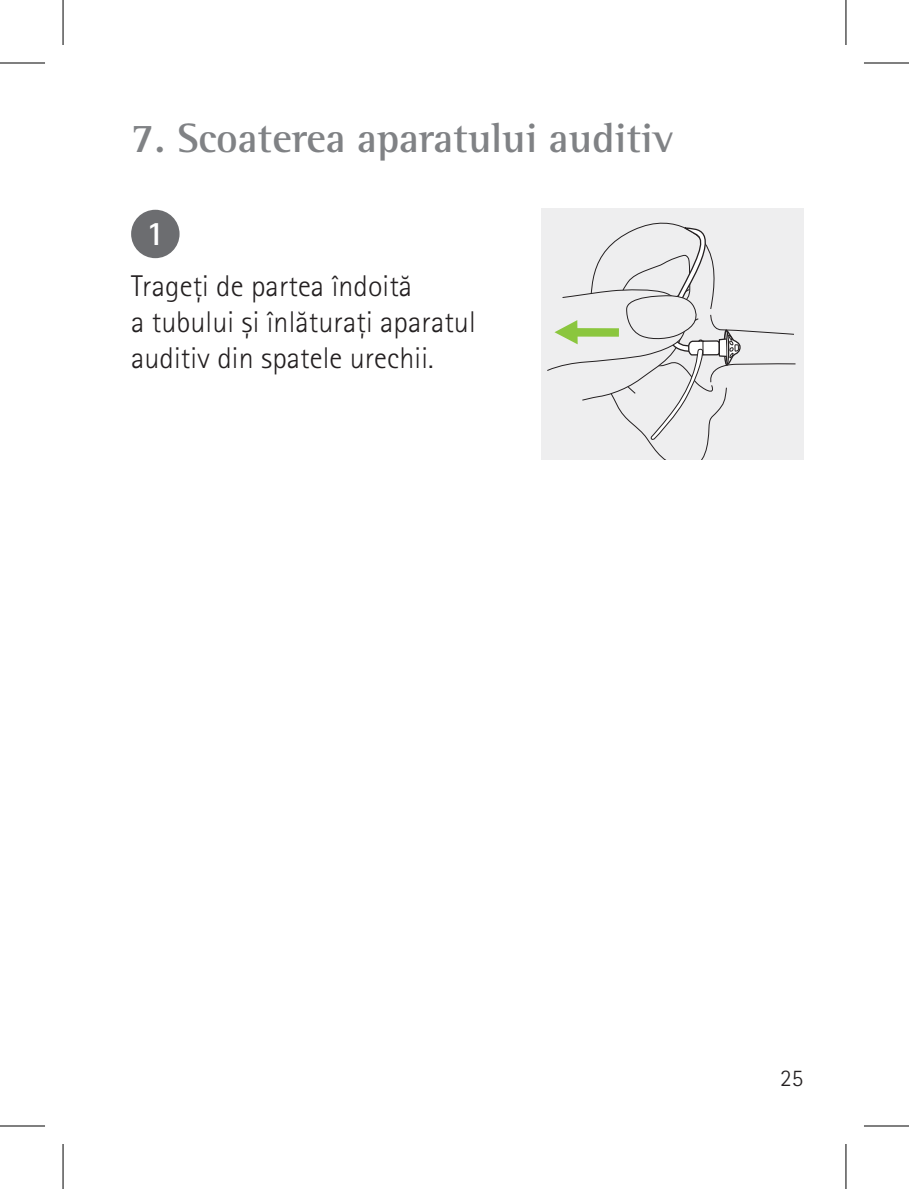
<style>
.page{position:relative;width:909px;height:1189px;background:#fff}
.page>*{position:absolute;margin:0;border:0;box-sizing:border-box;transform-origin:0 0}
.t1{font:700 42px "Rotis Semi Serif Pro";color:#808285}
.t2{font:700 34.5px "Rotis Sans Serif Pro";color:#fff}
.t3{font:300 30px/36px "Rotis Sans Serif Pro";letter-spacing:.005em;color:#231f20}
.t4{font:300 24px "Rotis Sans Serif Pro";color:#231f20}
</style>
<div class="page">
<div style="left:131px;top:210px;width:48px;height:48px;background:#6c6d70;border-radius:50%"></div>
<div style="left:540px;top:208px;width:263px;height:251px;background:#eeeeef"></div>
<svg style="left:547px;top:222px;width:249px;height:237px"></svg>
<svg style="left:846px;top:0;width:1px;height:45px"></svg>
<svg style="left:846px;top:1144px;width:1px;height:45px"></svg>
<hr style="left:0;top:62px;width:45px;height:2px;background:#000">
<hr style="left:863px;top:62px;width:45px;height:2px;background:#000">
<hr style="left:0;top:1125px;width:45px;height:2px;background:#000">
<hr style="left:863px;top:1125px;width:45px;height:2px;background:#000">
<hr style="left:62px;top:0;width:2px;height:45px;background:#000">
<hr style="left:62px;top:1144px;width:2px;height:45px;background:#000">
<hr style="left:845px;top:0;width:1px;height:45px;background:#000">
<hr style="left:845px;top:1144px;width:1px;height:45px;background:#000">
<h1 class="t1" style="left:131px;top:112px;width:544px">7. Scoaterea aparatului auditiv</h1>
<p class="t2" style="left:146px;top:211px;width:20px">1</p>
<p class="t3" style="left:131px;top:268px;width:346px">Trageți de partea îndoită<br>a tubului și înlăturați aparatul auditiv din spatele urechii.</p>
<p class="t4" style="left:780px;top:1064px;width:25px">25</p>
</div>
